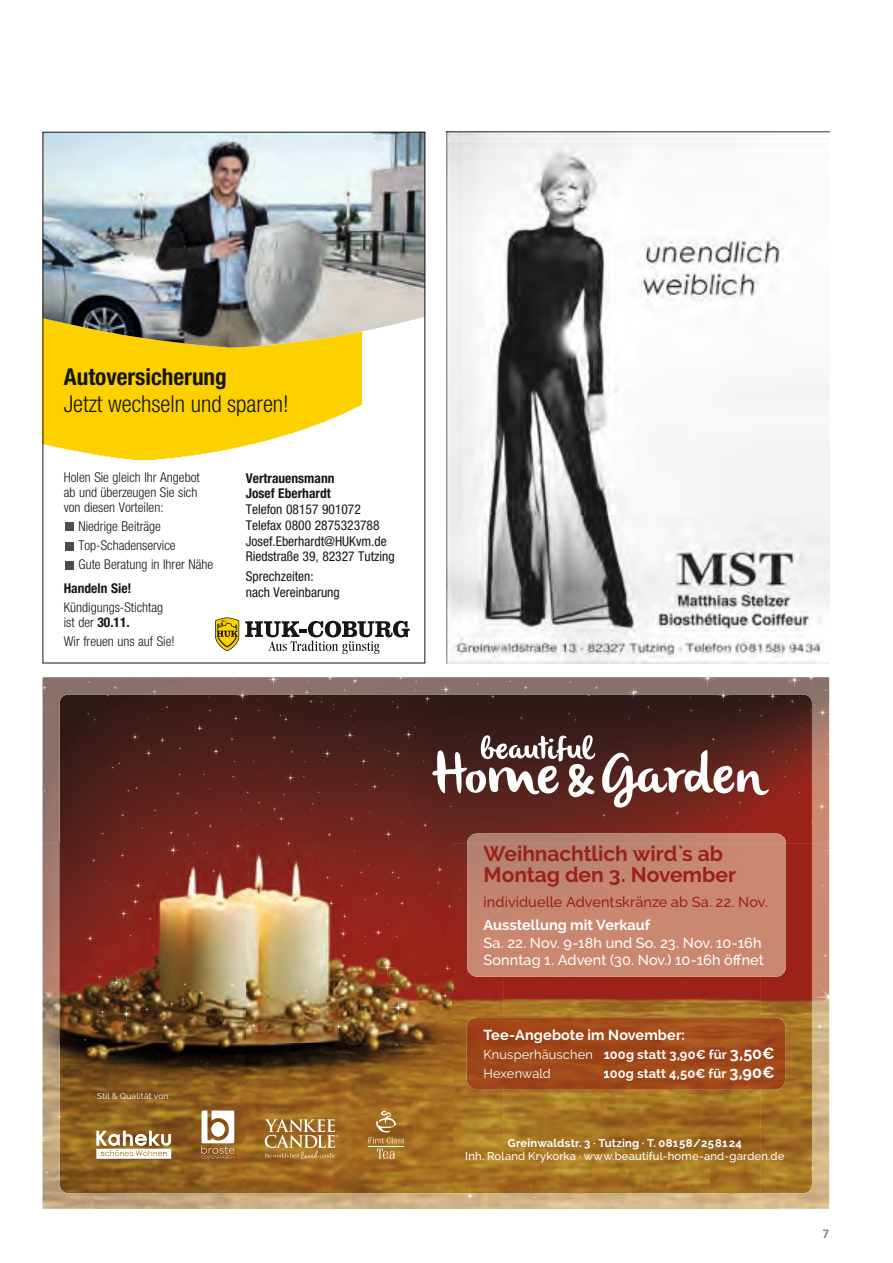
<style>
.page{position:relative;width:893px;height:1263px;background:#fff}
.page>*{position:absolute;margin:0;border:0;box-sizing:border-box;transform-origin:0 0}
.t1{font:300 condensed 23.25px "Helvetica Neue LT";color:#151616}
.t2{font:700 condensed 23.25px "Helvetica Neue LT";color:#151616}
.t3{font:700 21px/20.9px "Raleway";color:#9b2219}
.t4{font:500 14.4px/17.7px "Raleway";color:#fff}
.t5{font:700 14.4px "Raleway";color:#fff}
.t6{font:500 14.4px "Raleway";letter-spacing:.005em;color:#9b2219}
.t7{font:300 condensed 13.5px/15px "Helvetica Neue LT";color:#151616}
.t8{font:condensed 13.5px/15.8px "Helvetica Neue LT";color:#151616}
.t9{font:700 condensed 13.5px/15.8px "Helvetica Neue LT";color:#151616}
.t10{font:12.9px/19.2px "Raleway";color:#fff}
.t11{font:700 12.9px "Raleway";letter-spacing:.005em;color:#fff}
.t12{font:700 12px "Frutiger";color:#818281}
.t13{font:500 11.25px "Raleway";letter-spacing:.015em;color:#fff}
.t14{font:700 11.25px "Raleway";letter-spacing:.015em;color:#fff}
.t15{font:8.55px "Raleway";letter-spacing:.02em;color:#fff}
.s1{font-weight:700}
.s2{font-weight:700;font-size:16.05px}
.s3{font-size:16.05px}
</style>
<div class="page">
<img style="left:95px;top:1047px;width:408px;height:146px">
<img style="left:761px;top:1090px;width:16px;height:103px">
<img style="left:503px;top:1090px;width:258px;height:103px">
<img style="left:43px;top:677px;width:40px;height:167px">
<img style="left:43px;top:844px;width:52px;height:365px">
<img style="left:777px;top:1047px;width:52px;height:162px">
<svg style="left:200px;top:1060px;width:10px;height:8px"></svg>
<svg style="left:43px;top:1136px;width:8px;height:8px"></svg>
<svg style="left:43px;top:788px;width:4px;height:5px"></svg>
<svg style="left:64px;top:1026px;width:3px;height:4px"></svg>
<svg style="left:56px;top:1113px;width:7px;height:8px"></svg>
<svg style="left:43px;top:1081px;width:4px;height:8px"></svg>
<svg style="left:52px;top:1001px;width:8px;height:8px"></svg>
<svg style="left:43px;top:1168px;width:7px;height:8px"></svg>
<svg style="left:461px;top:1187px;width:18px;height:18px"></svg>
<svg style="left:43px;top:677px;width:7px;height:15px"></svg>
<svg style="left:606px;top:1192px;width:9px;height:11px"></svg>
<svg style="left:808px;top:1164px;width:8px;height:8px"></svg>
<svg style="left:524px;top:1194px;width:14px;height:15px"></svg>
<svg style="left:825px;top:1124px;width:4px;height:4px"></svg>
<img style="left:83px;top:677px;width:746px;height:370px">
<svg style="left:201px;top:1110px;width:33px;height:49px"></svg>
<svg style="left:96px;top:1131px;width:75px;height:28px"></svg>
<svg style="left:368px;top:1111px;width:36px;height:48px;background:#ae813f"></svg>
<svg style="left:265px;top:1119px;width:73px;height:40px;background:#b48a50"></svg>
<img style="left:467px;top:1017px;width:318px;height:73px">
<img style="left:42px;top:303px;width:319px;height:156px">
<img style="left:45px;top:134px;width:378px;height:214px">
<svg style="left:245px;top:621px;width:165px;height:33px"></svg>
<svg style="left:215px;top:617px;width:24px;height:34px"></svg>
<div style="left:65px;top:523px;width:8px;height:8px;background:#4e4e4d"></div>
<div style="left:65px;top:542px;width:8px;height:8px;background:#4e4e4d"></div>
<div style="left:65px;top:561px;width:8px;height:8px;background:#4e4e4d"></div>
<img style="left:446px;top:132px;width:383px;height:531px">
<h1 class="t2" style="left:64px;top:363px;width:165px">Autoversicherung</h1>
<h1 class="t1" style="left:64px;top:390px;width:227px">Jetzt wechseln und sparen!</h1>
<p class="t7" style="left:64px;top:469px;width:137px">Holen Sie gleich Ihr Angebot ab und überzeugen Sie sich von diesen Vorteilen:</p>
<p class="t7" style="left:78px;top:516px;width:136px;line-height:19.2px">Niedrige Beiträge<br>Top-Schadenservice<br>Gute Beratung in Ihrer Nähe</p>
<p class="t9" style="left:64px;top:580px;width:69px">Handeln Sie!</p>
<p class="t7" style="left:64px;top:600px;width:101px">Kündigungs-Stichtag ist der <span class="s1">30.11.</span></p>
<p class="t7" style="left:64px;top:634px;width:112px">Wir freuen uns auf Sie!</p>
<p class="t9" style="left:246px;top:470px;width:90px">Vertrauensmann<br>Josef Eberhardt</p>
<p class="t8" style="left:246px;top:501px;width:151px">Telefon 08157 901072<br>Telefax 0800 2875323788<br>Josef.Eberhardt@HUKvm.de<br>Riedstraße 39, 82327 Tutzing</p>
<p class="t8" style="left:246px;top:569px;width:96px">Sprechzeiten: nach Vereinbarung</p>
<p class="t15" style="left:97px;top:1091px;width:75px">Stil &amp; Qualität von:</p>
<h2 class="t3" style="left:483px;top:843px;width:254px">Weihnachtlich wird`s ab<br>Montag den 3. November</h2>
<p class="t6" style="left:483px;top:894px;width:286px">individuelle Adventskränze ab Sa. 22. Nov.</p>
<p class="t5" style="left:483px;top:917px;width:168px">Ausstellung mit Verkauf</p>
<p class="t4" style="left:483px;top:934px;width:282px">Sa. 22. Nov. 9-18h und So. 23. Nov. 10-16h<br>Sonntag 1. Advent (30. Nov.) 10-16h öffnet</p>
<p class="t5" style="left:483px;top:1026px;width:203px">Tee-Angebote im November:</p>
<p class="t10" style="left:483px;top:1045px;width:293px">Knusperhäuschen <span class="s1">100g statt 3,90€ für</span> <span class="s2">3,50€<br></span>Hexenwald</p>
<p class="t11" style="left:603px;top:1066px;width:173px">100g statt 4,50€ für <span class="s3">3,90€</span></p>
<p class="t14" style="left:508px;top:1136px;width:235px">Greinwaldstr. 3 · Tutzing · T. 08158/258124</p>
<p class="t13" style="left:465px;top:1150px;width:321px">Inh. Roland Krykorka · www.beautiful-home-and-garden.de</p>
<p class="t12" style="left:822px;top:1227px;width:8px">7</p>
</div>
